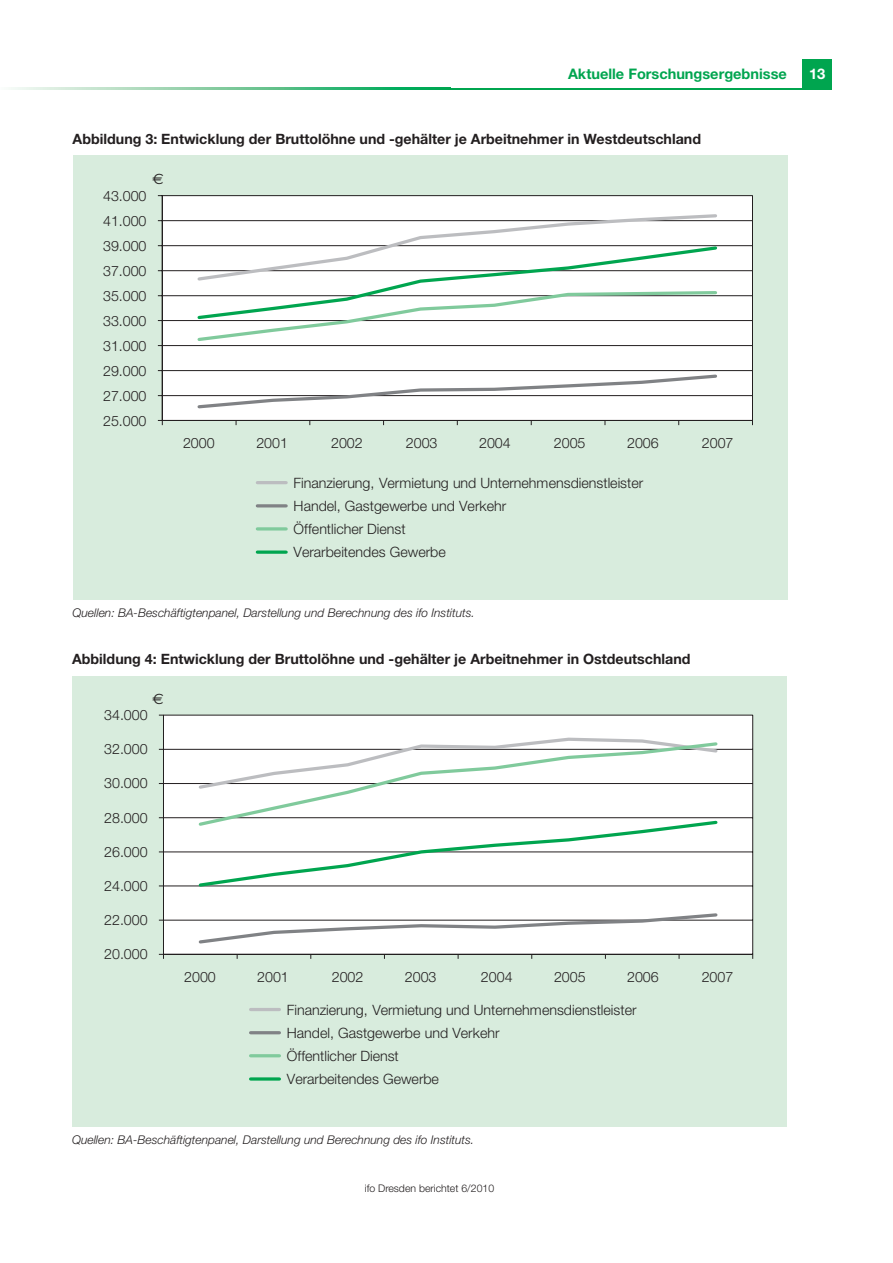
<style>
.page{position:relative;width:893px;height:1263px;background:#fff}
.page>*{position:absolute;margin:0;border:0;box-sizing:border-box;transform-origin:0 0}
.t1{font:15px "Euro Sans";color:#231f20}
.t2{font:700 14.7px "Helvetica Neue";color:#fff}
.t3{font:700 14.55px "Helvetica Neue";color:#00a54f}
.t4{font:300 14.25px/23.2px "Helvetica Neue";color:#231f20}
.t5{font:700 14.25px "Helvetica Neue";color:#231f20}
.t6{font:italic 300 12px "Helvetica Neue";color:#231f20}
.t7{font:300 10.5px "Helvetica Neue";color:#231f20}
</style>
<div class="page">
<div style="left:802px;top:60px;width:30px;height:29px;background:#00a54f"></div>
<hr style="left:447px;top:88px;width:385px;height:1px;background:#00a54f">
<svg style="left:11px;top:88px;width:436px;height:1px"></svg>
<div style="left:73px;top:155px;width:714px;height:445px;background:#d8ecdd"></div>
<svg style="left:157px;top:195px;width:595px;height:231px;background:#edeeed"></svg>
<svg style="left:195px;top:373px;width:524px;height:37px;background:#eee"></svg>
<svg style="left:195px;top:212px;width:524px;height:131px;background:#ecf1ee"></svg>
<hr style="left:257px;top:481px;width:29px;height:3px;background:#bcbdc0">
<hr style="left:257px;top:504px;width:29px;height:3px;background:#808285">
<svg style="left:257px;top:527px;width:29px;height:4px"></svg>
<hr style="left:257px;top:551px;width:29px;height:3px;background:#00a54f">
<div style="left:72px;top:676px;width:714px;height:451px;background:#d8ecdd"></div>
<svg style="left:158px;top:714px;width:595px;height:245px;background:#f1f2f1"></svg>
<svg style="left:197px;top:828px;width:522px;height:61px;background:#ebf3ef"></svg>
<svg style="left:197px;top:911px;width:522px;height:35px;background:#ededee"></svg>
<svg style="left:196px;top:736px;width:523px;height:4px;background:#fafafa"></svg>
<svg style="left:196px;top:740px;width:523px;height:88px;background:#f0f3f1"></svg>
<hr style="left:250px;top:1008px;width:29px;height:3px;background:#bcbdc0">
<hr style="left:250px;top:1031px;width:29px;height:3px;background:#808285">
<hr style="left:250px;top:1054px;width:29px;height:3px;background:#80ca9c">
<svg style="left:250px;top:1077px;width:29px;height:4px"></svg>
<p class="t3" style="left:568px;top:69px;width:220px">Aktuelle Forschungsergebnisse</p>
<p class="t5" style="left:73px;top:134px;width:630px">Abbildung 3: Entwicklung der Bruttolöhne und -gehälter je Arbeitnehmer in Westdeutschland</p>
<p class="t1" style="left:153px;top:170px;width:13px">€</p>
<p class="t4" style="left:103px;top:185px;width:45px">43.000</p>
<p class="t4" style="left:103px;top:210px;width:45px">41.000</p>
<p class="t4" style="left:103px;top:235px;width:45px">39.000</p>
<p class="t4" style="left:103px;top:260px;width:45px">37.000</p>
<p class="t4" style="left:103px;top:285px;width:45px">35.000</p>
<p class="t4" style="left:103px;top:310px;width:45px">33.000</p>
<p class="t4" style="left:103px;top:335px;width:45px">31.000</p>
<p class="t4" style="left:103px;top:360px;width:45px">29.000</p>
<p class="t4" style="left:103px;top:385px;width:45px">27.000</p>
<p class="t4" style="left:103px;top:410px;width:45px">25.000</p>
<p class="t4" style="left:183px;top:433px;width:33px">2000</p>
<p class="t4" style="left:256px;top:433px;width:33px">2001</p>
<p class="t4" style="left:331px;top:433px;width:33px">2002</p>
<p class="t4" style="left:406px;top:433px;width:33px">2003</p>
<p class="t4" style="left:479px;top:433px;width:33px">2004</p>
<p class="t4" style="left:554px;top:433px;width:33px">2005</p>
<p class="t4" style="left:627px;top:433px;width:33px">2006</p>
<p class="t4" style="left:702px;top:433px;width:33px">2007</p>
<p class="t4" style="left:293px;top:473px;width:351px">Finanzierung, Vermietung und Unternehmensdienstleister Handel, Gastgewerbe und Verkehr<br>Öffentlicher Dienst<br>Verarbeitendes Gewerbe</p>
<p class="t6" style="left:73px;top:609px;width:403px">Quellen: BA-Beschäftigtenpanel, Darstellung und Berechnung des ifo Instituts.</p>
<p class="t5" style="left:72px;top:654px;width:620px">Abbildung 4: Entwicklung der Bruttolöhne und -gehälter je Arbeitnehmer in Ostdeutschland</p>
<p class="t1" style="left:152px;top:690px;width:13px">€</p>
<p class="t4" style="left:104px;top:705px;width:45px">34.000</p>
<p class="t4" style="left:104px;top:739px;width:45px">32.000</p>
<p class="t4" style="left:104px;top:773px;width:45px">30.000</p>
<p class="t4" style="left:104px;top:807px;width:45px">28.000</p>
<p class="t4" style="left:104px;top:841px;width:45px">26.000</p>
<p class="t4" style="left:104px;top:876px;width:45px">24.000</p>
<p class="t4" style="left:104px;top:910px;width:45px">22.000</p>
<p class="t4" style="left:104px;top:944px;width:45px">20.000</p>
<p class="t4" style="left:184px;top:967px;width:33px">2000</p>
<p class="t4" style="left:257px;top:967px;width:33px">2001</p>
<p class="t4" style="left:332px;top:967px;width:33px">2002</p>
<p class="t4" style="left:405px;top:967px;width:33px">2003</p>
<p class="t4" style="left:481px;top:967px;width:33px">2004</p>
<p class="t4" style="left:554px;top:967px;width:33px">2005</p>
<p class="t4" style="left:627px;top:967px;width:33px">2006</p>
<p class="t4" style="left:701px;top:967px;width:33px">2007</p>
<p class="t4" style="left:287px;top:999px;width:351px">Finanzierung, Vermietung und Unternehmensdienstleister Handel, Gastgewerbe und Verkehr<br>Öffentlicher Dienst<br>Verarbeitendes Gewerbe</p>
<p class="t6" style="left:72px;top:1135px;width:403px">Quellen: BA-Beschäftigtenpanel, Darstellung und Berechnung des ifo Instituts.</p>
<p class="t7" style="left:365px;top:1185px;width:131px">ifo Dresden berichtet 6/2010</p>
<p class="t2" style="left:809px;top:69px;width:18px">13</p>
</div>
